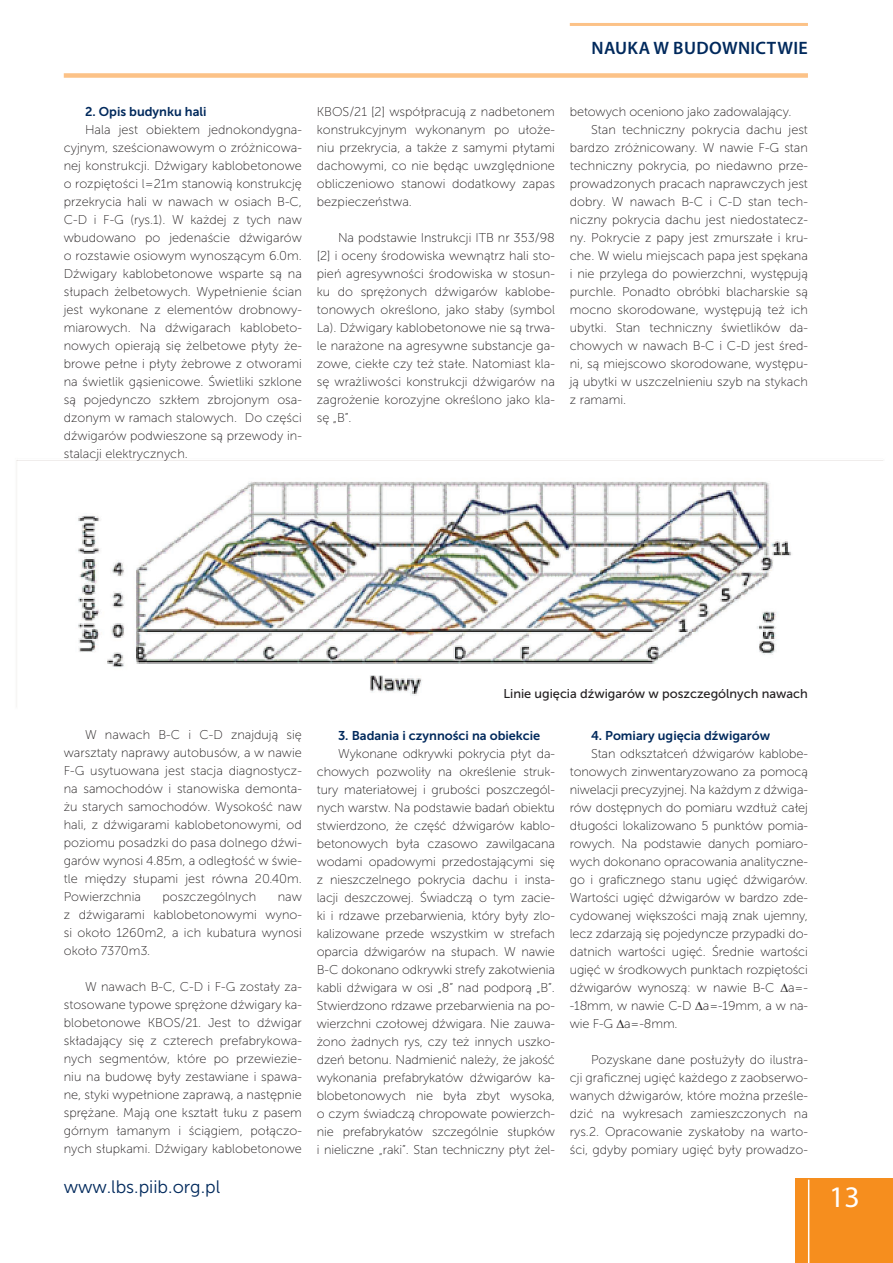
<style>
.page{position:relative;width:893px;height:1263px;background:#fff}
.page>*{position:absolute;margin:0;border:0;box-sizing:border-box;transform-origin:0 0}
.t1{font:30px "Myriad Pro";color:#fff}
.t2{font:18px "Museo Sans 300";color:#00295c}
.t3{font:600 18px "Myriad Pro";letter-spacing:.02em;color:#00295c}
.t4{font:12.75px/18px "Museo Sans 100";color:#231f20;text-align:justify}
.t5{font:12.75px "Museo Sans 700";color:#00295c}
.t6{font:12.75px "Museo Sans 500";color:#231f20}
</style>
<div class="page">
<div style="left:795px;top:1178px;width:98px;height:85px;background:#f68e1e"></div>
<hr style="left:808px;top:1179px;width:1px;height:84px;background:#fff">
<hr style="left:570px;top:23px;width:238px;height:3px;background:#fcc287">
<div style="left:64px;top:73px;width:744px;height:5px;background:#fcc287"></div>
<img style="left:16px;top:460px;width:867px;height:236px">
<h2 class="t3" style="left:591px;top:36px;width:25px">NAUKA</h2>
<h2 class="t3" style="left:654px;top:36px;width:32px">W BUD</h2>
<h2 class="t3" style="left:709px;top:36px;width:100px">OWNICTWIE</h2>
<p class="t5" style="left:85px;top:104px;width:123px">2. Opis budynku hali</p>
<p class="t4" style="left:64px;top:121px;width:240px;text-indent:21px">Hala jest obiektem jednokondygna&shy;cyjnym, sześcionawowym o zróżnicowa&shy;nej konstrukcji. Dźwigary kablobetonowe o rozpiętości l=21m stanowią konstrukcję przekrycia hali w nawach w osiach B-C, C-D i F-G (rys.1). W każdej z tych naw wbudowano po jedenaście dźwigarów o rozstawie osiowym wynoszącym 6.0m.<br>Dźwigary kablobetonowe wsparte są na słupach żelbetowych. Wypełnienie ścian jest wykonane z elementów drobnowy&shy;miarowych. Na dźwigarach kablobeto&shy;nowych opierają się żelbetowe płyty że&shy;browe pełne i płyty żebrowe z otworami na świetlik gąsienicowe. Świetliki szklone są pojedynczo szkłem zbrojonym osa&shy;dzonym w ramach stalowych. Do części dźwigarów podwieszone są przewody in&shy;stalacji elektrycznych.</p>
<p class="t4" style="left:317px;top:103px;width:240px">KBOS/21 [2] współpracują z nadbetonem konstrukcyjnym wykonanym po ułoże&shy;niu przekrycia, a także z samymi płytami dachowymi, co nie będąc uwzględnione obliczeniowo stanowi dodatkowy zapas bezpieczeństwa.</p>
<p class="t4" style="left:317px;top:229px;width:240px;text-indent:21px">Na podstawie Instrukcji ITB nr 353/98 [2] i oceny środowiska wewnątrz hali sto&shy;pień agresywności środowiska w stosun&shy;ku do sprężonych dźwigarów kablobe&shy;tonowych określono, jako słaby (symbol La). Dźwigary kablobetonowe nie są trwa&shy;le narażone na agresywne substancje ga&shy;zowe, ciekłe czy też stałe. Natomiast kla&shy;sę wrażliwości konstrukcji dźwigarów na zagrożenie korozyjne określono jako kla&shy;sę „B”.</p>
<p class="t4" style="left:570px;top:103px;width:223px">betowych oceniono jako zadowalający.</p>
<p class="t4" style="left:591px;top:121px;width:218px">Stan techniczny pokrycia dachu jest</p>
<p class="t4" style="left:570px;top:139px;width:240px">bardzo zróżnicowany. W nawie F-G stan</p>
<p class="t4" style="left:570px;top:157px;width:240px">techniczny pokrycia, po niedawno prze-</p>
<p class="t4" style="left:570px;top:175px;width:240px">prowadzonych pracach naprawczych jest</p>
<p class="t4" style="left:570px;top:193px;width:240px">dobry. W nawach B-C i C-D stan tech-</p>
<p class="t4" style="left:570px;top:211px;width:240px">niczny pokrycia dachu jest niedostatecz-</p>
<p class="t4" style="left:570px;top:229px;width:240px">ny. Pokrycie z papy jest zmurszałe i kru-</p>
<p class="t4" style="left:570px;top:247px;width:240px">che. W wielu miejscach papa jest spękana</p>
<p class="t4" style="left:570px;top:265px;width:240px">i nie przylega do powierzchni, występują</p>
<p class="t4" style="left:570px;top:283px;width:240px">purchle. Ponadto obróbki blacharskie są</p>
<p class="t4" style="left:570px;top:301px;width:240px">mocno skorodowane, występują też ich</p>
<p class="t4" style="left:570px;top:319px;width:240px">ubytki. Stan techniczny świetlików da-</p>
<p class="t4" style="left:570px;top:337px;width:240px">chowych w nawach B-C i C-D jest śred-</p>
<p class="t4" style="left:570px;top:355px;width:240px">ni, są miejscowo skorodowane, występu-</p>
<p class="t4" style="left:570px;top:373px;width:240px">ją ubytki w uszczelnieniu szyb na stykach</p>
<p class="t4" style="left:570px;top:391px;width:58px">z ramami.</p>
<p class="t4" style="left:64px;top:725px;width:240px;text-indent:21px">W nawach B-C i C-D znajdują się warsztaty naprawy autobusów, a w nawie F-G usytuowana jest stacja diagnostycz&shy;na samochodów i stanowiska demonta&shy;żu starych samochodów. Wysokość naw hali, z dźwigarami kablobetonowymi, od poziomu posadzki do pasa dolnego dźwi&shy;garów wynosi 4.85m, a odległość w świe&shy;tle między słupami jest równa 20.40m.<br>Powierzchnia</p>
<p class="t4" style="left:162px;top:887px;width:95px">poszczególnych</p>
<p class="t4" style="left:64px;top:887px;width:240px;text-indent:214px">naw z dźwigarami kablobetonowymi wyno&shy;si około 1260m2, a ich kubatura wynosi około 7370m3.</p>
<p class="t4" style="left:64px;top:977px;width:240px;text-indent:21px">W nawach B-C, C-D i F-G zostały za&shy;stosowane typowe sprężone dźwigary ka&shy;blobetonowe KBOS/21. Jest to dźwigar składający się z czterech prefabrykowa&shy;nych segmentów, które po przewiezie&shy;niu na budowę były zestawiane i spawa&shy;ne, styki wypełnione zaprawą, a następnie sprężane. Mają one kształt łuku z pasem górnym łamanym i ściągiem, połączo&shy;nych słupkami. Dźwigary kablobetonowe</p>
<p class="t6" style="left:503px;top:686px;width:306px">Linie ugięcia dźwigarów w poszczególnych nawach</p>
<p class="t5" style="left:338px;top:728px;width:204px">3. Badania i czynności na obiekcie</p>
<p class="t4" style="left:317px;top:745px;width:240px;text-indent:21px">Wykonane odkrywki pokrycia płyt da&shy;chowych pozwoliły na określenie struk&shy;tury materiałowej i grubości poszczegól&shy;nych warstw. Na podstawie badań obiektu stwierdzono, że część dźwigarów kablo&shy;betonowych była czasowo zawilgacana wodami opadowymi przedostającymi się z nieszczelnego pokrycia dachu i insta&shy;lacji deszczowej. Świadczą o tym zacie&shy;ki i rdzawe przebarwienia, który były zlo&shy;kalizowane przede wszystkim w strefach oparcia dźwigarów na słupach. W nawie B-C dokonano odkrywki strefy zakotwienia kabli dźwigara w osi „8” nad podporą „B”.<br>Stwierdzono rdzawe przebarwienia na po&shy;wierzchni czołowej dźwigara. Nie zauwa&shy;żono żadnych rys, czy też innych uszko&shy;dzeń betonu. Nadmienić należy, że jakość wykonania prefabrykatów dźwigarów ka&shy;blobetonowych nie była zbyt wysoka, o czym świadczą chropowate powierzch&shy;nie prefabrykatów szczególnie słupków i nieliczne „raki”. Stan techniczny płyt żel-</p>
<p class="t5" style="left:591px;top:728px;width:181px">4. Pomiary ugięcia dźwigarów</p>
<p class="t4" style="left:570px;top:745px;width:240px;text-indent:21px">Stan odkształceń dźwigarów kablobe&shy;tonowych zinwentaryzowano za pomocą niwelacji precyzyjnej. Na każdym z dźwiga&shy;rów dostępnych do pomiaru wzdłuż całej długości lokalizowano 5 punktów pomia&shy;rowych. Na podstawie danych pomiaro&shy;wych dokonano opracowania analityczne&shy;go i graficznego stanu ugięć dźwigarów.<br>Wartości ugięć dźwigarów w bardzo zde&shy;cydowanej większości mają znak ujemny, lecz zdarzają się pojedyncze przypadki do&shy;datnich wartości ugięć. Średnie wartości ugięć w środkowych punktach rozpiętości dźwigarów wynoszą: w nawie B-C ∆a=- -18mm, w nawie C-D ∆a=-19mm, a w na&shy;wie F-G ∆a=-8mm.</p>
<p class="t4" style="left:570px;top:1051px;width:240px;text-indent:21px">Pozyskane dane posłużyły do ilustra&shy;cji graficznej ugięć każdego z zaobserwo&shy;wanych dźwigarów, które można prześle&shy;dzić na wykresach zamieszczonych na rys.2. Opracowanie zyskałoby na warto&shy;ści, gdyby pomiary ugięć były prowadzo-</p>
<h2 class="t2" style="left:64px;top:1177px;width:158px">www.lbs.piib.org.pl</h2>
<h1 class="t1" style="left:829px;top:1179px;width:32px">13</h1>
</div>
